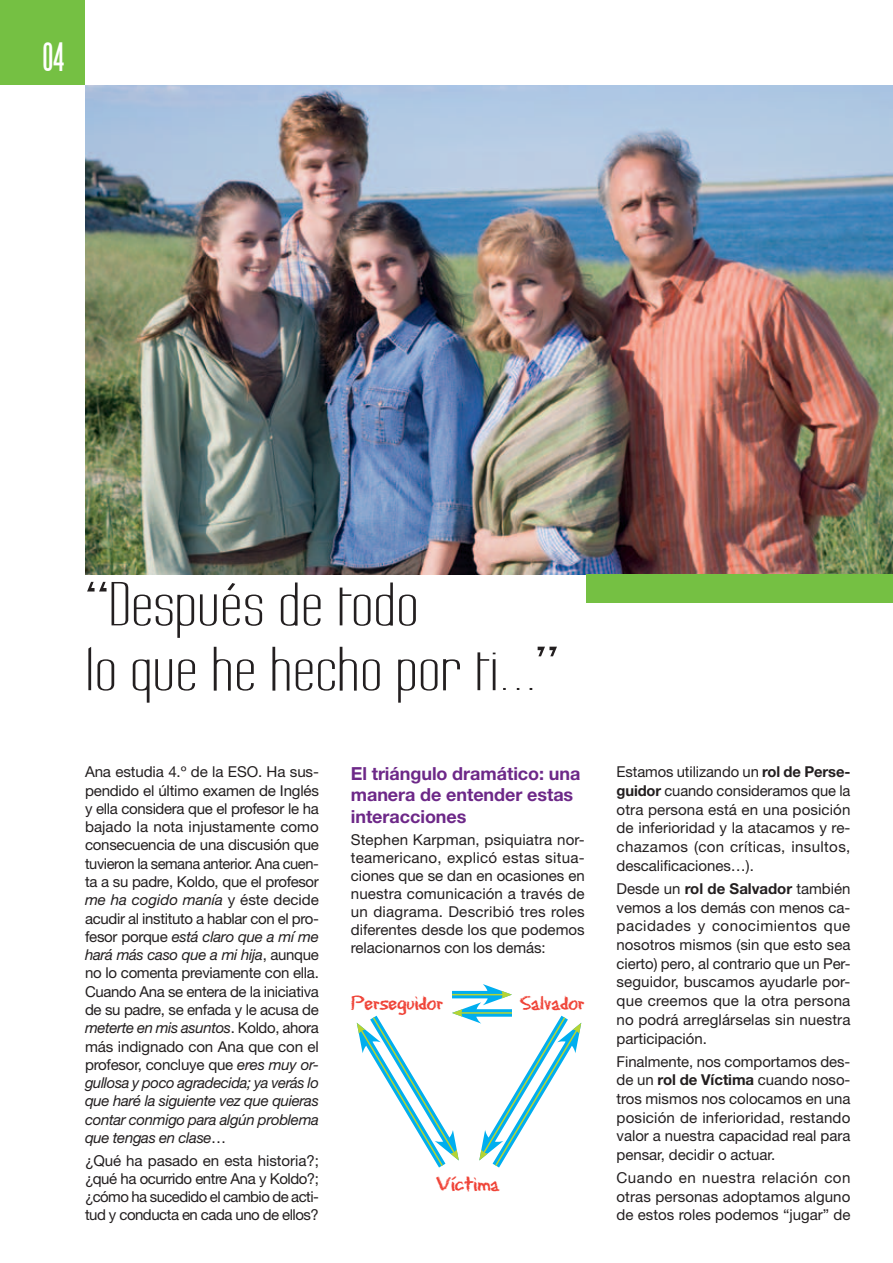
<style>
.page{position:relative;width:893px;height:1263px;background:#fff}
.page>*{position:absolute;margin:0;border:0;box-sizing:border-box;transform-origin:0 0}
.t1{font:expanded 54px/64.8px "Labtop";letter-spacing:-.005em;color:#231f20}
.t2{font:36px "Steelfish";color:#fff}
.t3{font:21px "Eraser Dust";letter-spacing:-.035em;color:#ef4135}
.t4{font:700 18px/21.6px "Helvetica Neue";letter-spacing:-.005em;color:#6d2888}
.t5{font:15px/18.3px "Helvetica Neue";letter-spacing:-.005em;color:#231f20;text-align:justify}
.s1{font-style:italic}
.s2{font-weight:700}
</style>
<div class="page">
<div style="left:0;top:0;width:85px;height:85px;background:#75c043"></div>
<img style="left:85px;top:85px;width:808px;height:489px">
<div style="left:587px;top:574px;width:306px;height:28px;background:#75c043"></div>
<svg style="left:356px;top:984px;width:226px;height:184px"></svg>
<h2 class="t2" style="left:43px;top:38px;width:23px">04</h2>
<h1 class="t1" style="left:85px;top:578px;width:475px">“Después de todo<br>lo que he hecho por ti…”</h1>
<p class="t5" style="left:85px;top:764px;width:235px">Ana estudia 4.º de la ESO. Ha sus&shy;pendido el último examen de Inglés y ella considera que el profesor le ha bajado la nota injustamente como consecuencia de una discusión que tuvieron la semana anterior. Ana cuen&shy;ta a su padre, Koldo, que el profesor <span class="s1">me ha cogido manía</span> y éste decide acudir al instituto a hablar con el pro&shy;fesor porque <span class="s1">está claro que a mí me hará más caso que a mi hija</span>, aunque no lo comenta previamente con ella.<br>Cuando Ana se entera de la iniciativa de su padre, se enfada y le acusa de <span class="s1">meterte en mis asuntos</span>. Koldo, ahora más indignado con Ana que con el profesor, concluye que <span class="s1">eres muy or&shy;gullosa y poco agradecida; ya verás lo que haré la siguiente vez que quieras contar conmigo para algún problema que tengas en clase</span>…</p>
<p class="t5" style="left:85px;top:1152px;width:235px">¿Qué ha pasado en esta historia?; ¿qué ha ocurrido entre Ana y Koldo?; ¿cómo ha sucedido el cambio de acti&shy;tud y conducta en cada uno de ellos?</p>
<p class="t4" style="left:351px;top:764px;width:231px">El triángulo dramático: una manera de entender estas interacciones</p>
<p class="t5" style="left:351px;top:832px;width:235px">Stephen Karpman, psiquiatra nor&shy;teamericano, explicó estas situa&shy;ciones que se dan en ocasiones en nuestra comunicación a través de un diagrama. Describió tres roles diferentes desde los que podemos relacionarnos con los demás:</p>
<h3 class="t3" style="left:351px;top:988px;width:94px">Perseguidor</h3>
<h3 class="t3" style="left:520px;top:988px;width:66px">Salvador</h3>
<h3 class="t3" style="left:436px;top:1169px;width:65px">Víctima</h3>
<p class="t5" style="left:617px;top:764px;width:235px;line-height:18.8px">Estamos utilizando un <span class="s2">rol de Perse&shy;guidor</span> cuando consideramos que la otra persona está en una posición de inferioridad y la atacamos y re&shy;chazamos (con críticas, insultos, descalificaciones…).</p>
<p class="t5" style="left:617px;top:880px;width:235px;line-height:18.8px">Desde un <span class="s2">rol de Salvador</span> también vemos a los demás con menos ca&shy;pacidades y conocimientos que nosotros mismos (sin que esto sea cierto) pero, al contrario que un Per&shy;seguidor, buscamos ayudarle por&shy;que creemos que la otra persona no podrá arreglárselas sin nuestra participación.</p>
<p class="t5" style="left:617px;top:1053px;width:235px;line-height:18.8px">Finalmente, nos comportamos des&shy;de un <span class="s2">rol de Víctima</span> cuando noso&shy;tros mismos nos colocamos en una posición de inferioridad, restando valor a nuestra capacidad real para pensar, decidir o actuar.</p>
<p class="t5" style="left:617px;top:1170px;width:235px;line-height:18.8px">Cuando en nuestra relación con otras personas adoptamos alguno de estos roles podemos “jugar” de</p>
</div>
